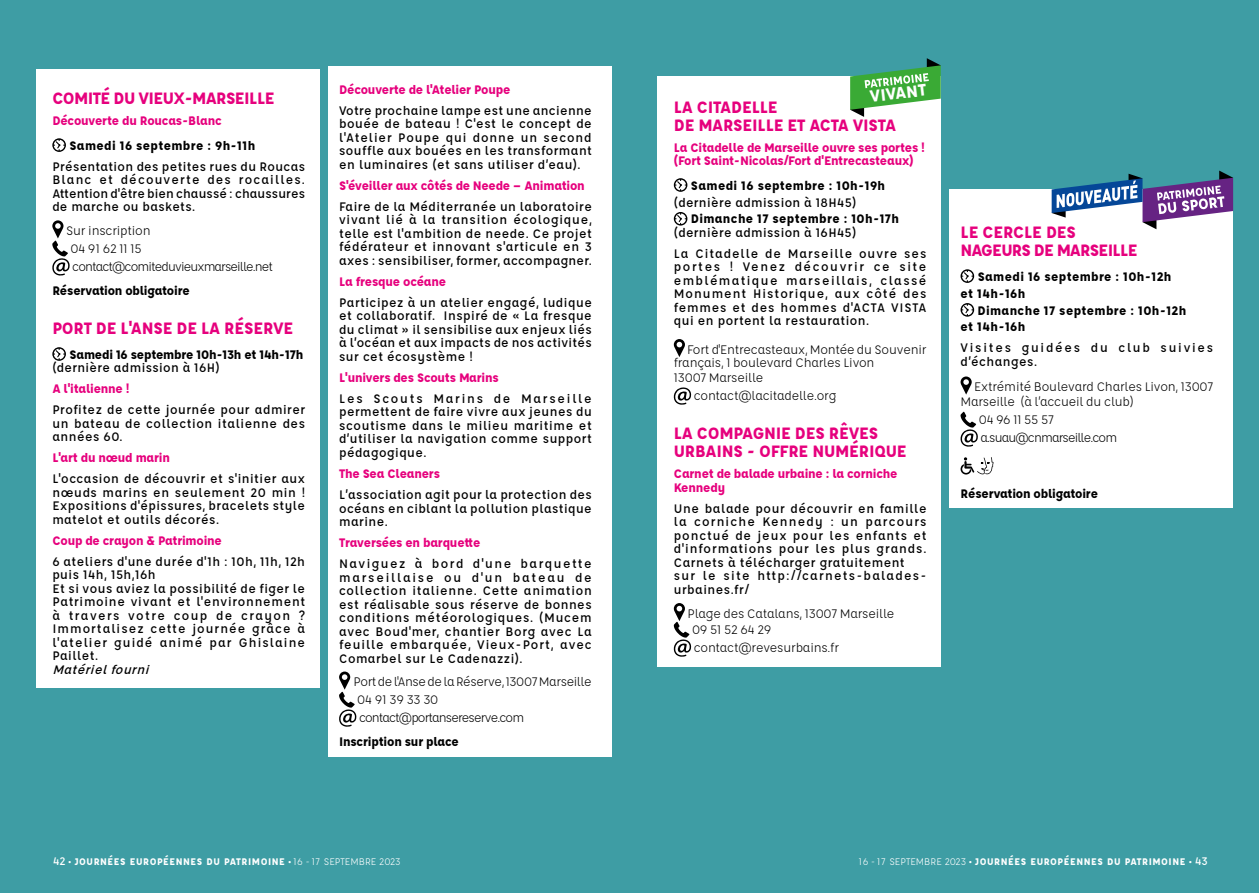
<style>
.page{position:relative;width:1259px;height:893px;background:#3e9da4}
.page>*{position:absolute;margin:0;border:0;box-sizing:border-box;transform-origin:0 0}
.t1{font:700 18px/18px "Affogato";letter-spacing:-.015em;color:#e6007d}
.t2{font:700 18px/18px "Affogato";letter-spacing:-.045em;color:#e6007d}
.t3{font:700 18px "Affogato";letter-spacing:-.035em;color:#e6007d}
.t4{font:700 18px "Affogato";color:#fff}
.t5{font:500 13.5px/13.5px "Affogato";letter-spacing:.035em;color:#000;text-align:justify}
.t6{font:700 13.5px/13.5px "Affogato";letter-spacing:-.015em;color:#e6007d}
.t7{font:13.5px/18px "Affogato";letter-spacing:-.015em;color:#000}
.t8{font:500 13.5px/13.5px "Affogato";letter-spacing:.055em;color:#000}
.t9{font:500 13.5px/13.5px "Affogato";letter-spacing:.065em;color:#000}
.t10{font:700 13.5px/16.8px "Affogato";letter-spacing:.025em;color:#000}
.t11{font:700 13.5px "Affogato";letter-spacing:-.015em;color:#000}
.t12{font:13.5px/18px "Affogato";letter-spacing:-.065em;color:#000}
.t13{font:500 13.5px/13.5px "Affogato";letter-spacing:.13em;color:#000}
.t14{font:italic 500 13.5px "Affogato";color:#000}
.t15{font:700 10.5px "Affogato";letter-spacing:.05em;color:#fff}
.s1{font-family:"Helvetica";font-weight:700}
.s2{font-weight:500;font-size:12px}
.s3{font-weight:400}
</style>
<div class="page">
<div style="left:36px;top:69px;width:283px;height:619px;background:#fff"></div>
<div style="left:328px;top:66px;width:283px;height:691px;background:#fff"></div>
<svg style="left:52px;top:138px;width:14px;height:14px"></svg>
<svg style="left:52px;top:220px;width:18px;height:56px"></svg>
<svg style="left:52px;top:347px;width:14px;height:14px"></svg>
<svg style="left:339px;top:671px;width:17px;height:56px"></svg>
<div style="left:657px;top:77px;width:284px;height:589px;background:#fff"></div>
<div style="left:949px;top:189px;width:284px;height:319px;background:#fff"></div>
<svg style="left:674px;top:178px;width:13px;height:14px"></svg>
<svg style="left:674px;top:212px;width:13px;height:14px"></svg>
<svg style="left:674px;top:339px;width:11px;height:18px"></svg>
<svg style="left:673px;top:387px;width:18px;height:18px"></svg>
<svg style="left:673px;top:603px;width:18px;height:54px"></svg>
<svg style="left:960px;top:269px;width:14px;height:14px"></svg>
<svg style="left:960px;top:303px;width:14px;height:14px"></svg>
<svg style="left:960px;top:376px;width:11px;height:19px"></svg>
<svg style="left:960px;top:412px;width:18px;height:35px"></svg>
<svg style="left:960px;top:457px;width:33px;height:17px"></svg>
<svg style="left:850px;top:58px;width:90px;height:59px"></svg>
<svg style="left:1051px;top:171px;width:182px;height:58px"></svg>
<h1 class="t3" style="left:52px;top:87px;width:224px">COMITÉ DU VIEUX-MARSEILLE</h1>
<p class="t6" style="left:52px;top:114px;width:171px">Découverte du Roucas-Blanc</p>
<p class="t10" style="left:69px;top:137px;width:187px">Samedi 16 septembre : 9h-11h</p>
<p class="t5" style="left:52px;top:159px;width:254px">Présentation des petites rues du Roucas Blanc et découverte des rocailles.<br>Attention d'être bien chaussé : chaussures de marche ou baskets.</p>
<p class="t12" style="left:71px;top:222px;width:204px;text-indent:-4px">Sur inscription<br>04 91 62 11 15 contact@comiteduvieuxmarseille.net</p>
<p class="t11" style="left:52px;top:282px;width:139px">Réservation obligatoire</p>
<h1 class="t1" style="left:52px;top:319px;width:243px">PORT DE L'ANSE DE LA RÉSERVE</h1>
<p class="t11" style="left:69px;top:346px;width:235px">Samedi 16 septembre 10h-13h et 14h-17h</p>
<p class="t5" style="left:52px;top:361px;width:169px">(dernière admission à 16H)</p>
<p class="t6" style="left:52px;top:382px;width:79px">A l'italienne !</p>
<p class="t5" style="left:52px;top:403px;width:254px">Profitez de cette journée pour admirer un bateau de collection italienne des années 60.</p>
<p class="t6" style="left:52px;top:451px;width:119px">L'art du nœud marin</p>
<p class="t5" style="left:52px;top:472px;width:254px">L'occasion de découvrir et s'initier aux nœuds marins en seulement 20 min !<br>Expositions d'épissures, bracelets style matelot et outils décorés.</p>
<p class="t6" style="left:52px;top:533px;width:171px">Coup de crayon &amp; Patrimoine</p>
<p class="t8" style="left:52px;top:554px;width:254px">6 ateliers d'une durée d'1h : 10h, 11h, 12h puis 14h, 15h,16h<br>Et si vous aviez la possibilité de figer le<br>Patrimoine vivant et l'environnement à travers votre coup de crayon ?<br>Immortalisez cette journée grâce à l'atelier guidé animé par Ghislaine<br>Paillet.</p>
<p class="t14" style="left:52px;top:661px;width:102px">Matérielfourni</p>
<p class="t6" style="left:339px;top:83px;width:173px">Découverte de l'Atelier Poupe</p>
<p class="t5" style="left:339px;top:104px;width:254px">Votre prochaine lampe est une ancienne bouée de bateau ! C'est le concept de l'Atelier Poupe qui donne un second souffle aux bouées en les transformant en luminaires (et sans utiliser d’eau).</p>
<p class="t6" style="left:339px;top:179px;width:247px">S'éveiller aux côtés de Neede – Animation</p>
<p class="t5" style="left:339px;top:200px;width:254px">Faire de la Méditerranée un laboratoire vivant lié à la transition écologique, telle est l'ambition de neede. Ce projet fédérateur et innovant s'articule en 3 axes : sensibiliser, former, accompagner.</p>
<p class="t6" style="left:339px;top:275px;width:109px">La fresque océane</p>
<p class="t5" style="left:339px;top:296px;width:254px">Participez à un atelier engagé, ludique et collaboratif. Inspiré de <span class="s1">«</span> La fresque du climat <span class="s1">»</span> il sensibilise aux enjeux liés à l’océan et aux impacts de nos activités sur cet écosystème !</p>
<p class="t6" style="left:339px;top:371px;width:161px">L'univers des Scouts Marins</p>
<p class="t5" style="left:339px;top:392px;width:254px">Les Scouts Marins de Marseille permettent de faire vivre aux jeunes du scoutisme dans le milieu maritime et d’utiliser la navigation comme support pédagogique.</p>
<p class="t6" style="left:339px;top:467px;width:102px">The Sea Cleaners</p>
<p class="t5" style="left:339px;top:488px;width:254px">L’association agit pour la protection des océans en ciblant la pollution plastique marine.</p>
<p class="t6" style="left:339px;top:536px;width:143px">Traversées en barquette</p>
<p class="t5" style="left:339px;top:557px;width:254px">Naviguez à bord d'une barquette marseillaise ou d'un bateau de collection italienne. Cette animation est réalisable sous réserve de bonnes conditions météorologiques. (Mucem avec Boud'mer, chantier Borg avec La feuille embarquée, Vieux-Port, avec Comarbel sur Le Cadenazzi).</p>
<p class="t7" style="left:353px;top:673px;width:240px">Port de l'Anse de la Réserve, 13007 Marseille<br>04 91 39 33 30 contact@portansereserve.com</p>
<p class="t11" style="left:339px;top:733px;width:121px">Inscription sur place</p>
<p class="t15" style="left:53px;top:855px;width:349px"><span class="s2">42</span> • JOURNÉES EUROPÉENNES DU PATRIMOINE • <span class="s3">16 - 17 SEPTEMBRE 2023</span></p>
<h1 class="t4" style="left:868px;top:85px;width:58px;rotate:-7deg">VIVANT</h1>
<h1 class="t1" style="left:674px;top:98px;width:224px">LA CITADELLE<br>DE MARSEILLE ET ACTA VISTA</h1>
<p class="t6" style="left:674px;top:140px;width:252px">La Citadelle de Marseille ouvre ses portes ! (Fort Saint-Nicolas/Fort d'Entrecasteaux)</p>
<p class="t10" style="left:691px;top:177px;width:196px">Samedi 16 septembre : 10h-19h</p>
<p class="t5" style="left:674px;top:195px;width:184px">(dernière admission à 18H45)</p>
<p class="t10" style="left:691px;top:210px;width:210px">Dimanche 17 septembre : 10h-17h</p>
<p class="t8" style="left:674px;top:222px;width:254px;line-height:21px">(dernière admission à 16H45)<br>La Citadelle de Marseille ouvre ses</p>
<p class="t5" style="left:674px;top:260px;width:254px">portes ! Venez découvrir ce site emblématique marseillais, classé Monument Historique, aux côté des femmes et des hommes d'ACTA VISTA qui en portent la restauration.</p>
<p class="t7" style="left:674px;top:343px;width:254px;line-height:13.5px;text-indent:13px">Fort d'Entrecasteaux, Montée du Souvenir français, 1 boulevard Charles Livon</p>
<p class="t7" style="left:694px;top:369px;width:144px;text-indent:-20px">13007 Marseille contact@lacitadelle.org</p>
<h1 class="t1" style="left:674px;top:424px;width:234px">LA COMPAGNIE DES RÊVES<br>URBAINS - OFFRE NUMÉRIQUE</h1>
<p class="t6" style="left:674px;top:467px;width:225px">Carnet de balade urbaine : la corniche<br>Kennedy</p>
<p class="t9" style="left:674px;top:502px;width:254px">Une balade pour découvrir en famille la corniche Kennedy : un parcours ponctué de jeux pour les enfants et d'informations pour les plus grands.<br>Carnets à télécharger gratuitement sur le site http://carnets-balades&shy;urbaines.fr/</p>
<p class="t7" style="left:692px;top:605px;width:204px;line-height:16.5px;text-indent:-4px">Plage des Catalans, 13007 Marseille<br>09 51 52 64 29</p>
<p class="t7" style="left:694px;top:639px;width:147px">contact@revesurbains.fr</p>
<h1 class="t2" style="left:960px;top:223px;width:179px">LE CERCLE DES<br>NAGEURS DE MARSEILLE</h1>
<p class="t10" style="left:960px;top:268px;width:212px;text-indent:17px">Samedi 16 septembre : 10h-12h et 14h-16h</p>
<p class="t10" style="left:960px;top:301px;width:227px;text-indent:17px">Dimanche 17 septembre : 10h-12h et 14h-16h</p>
<p class="t13" style="left:960px;top:341px;width:254px">Visites guidées du club suivies d’échanges.</p>
<p class="t7" style="left:960px;top:379px;width:254px;line-height:15px;text-indent:14px">Extrémité Boulevard Charles Livon, 13007<br>Marseille (à l’accueil du club)</p>
<p class="t12" style="left:978px;top:411px;width:140px">04 96 11 55 57 a.suau@cnmarseille.com</p>
<p class="t11" style="left:960px;top:484px;width:139px">Réservation obligatoire</p>
<p class="t15" style="left:859px;top:855px;width:350px"><span class="s3">16 - 17 SEPTEMBRE 2023</span> • JOURNÉES EUROPÉENNES DU PATRIMOINE • <span class="s2">43</span></p>
</div>
